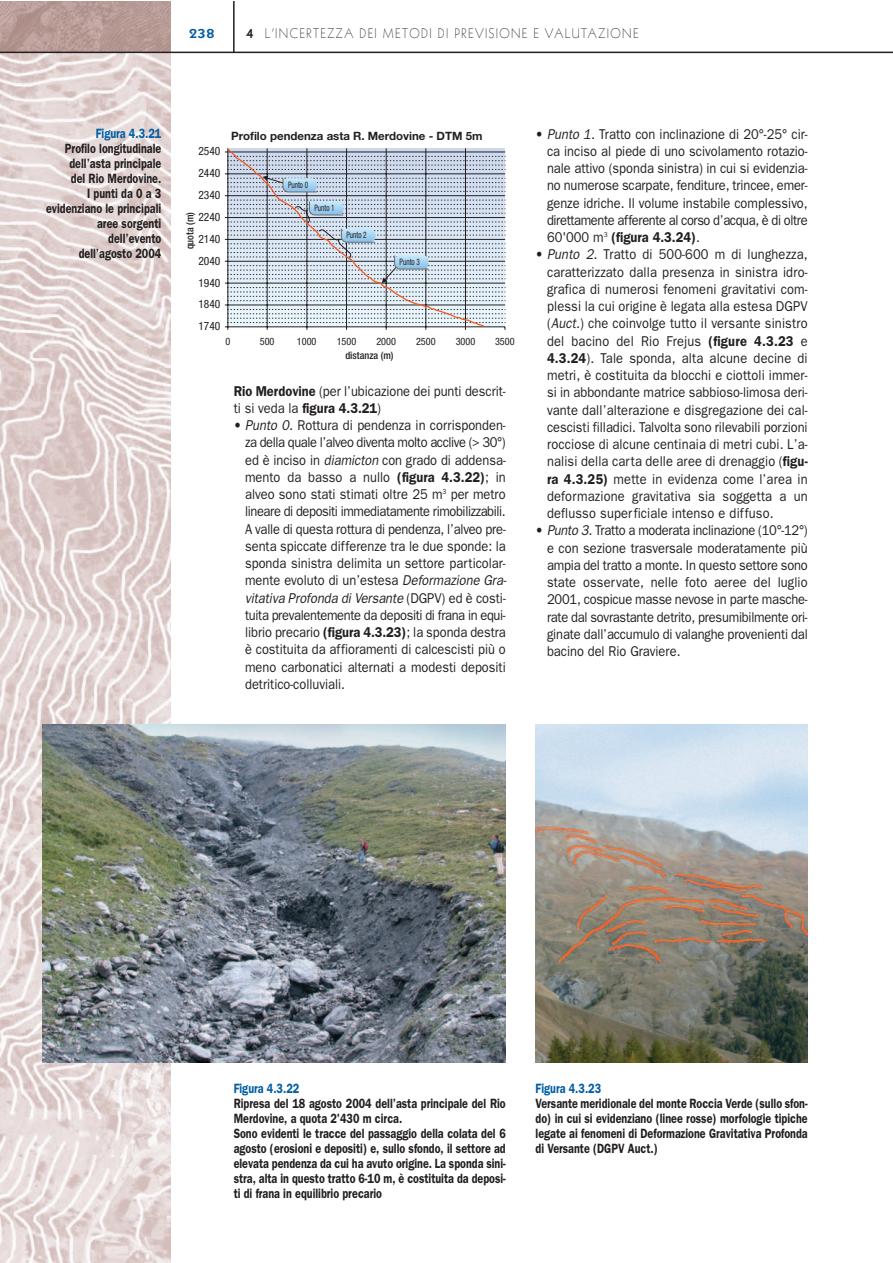
<style>
.page{position:relative;width:893px;height:1263px;background:#fff}
.page>*{position:absolute;margin:0;border:0;box-sizing:border-box;transform-origin:0 0}
.t1{font:800 15px "Kabel";color:#015da4;scale:1.2 1}
.t2{font:14.25px/17.2px "Franklin Gothic";color:#231f20;text-align:justify;scale:.9 1}
.t3{font:600 13.5px/15px "Franklin Gothic";color:#231f20;text-align:right;scale:.8 1}
.t4{font:300 13.5px "Kabel";letter-spacing:.11em;color:#231f20;scale:.92 1}
.t5{font:600 13.5px "Franklin Gothic";color:#015da4;scale:.8 1}
.t6{font:700 11.55px "Helvetica Neue";color:#231f20}
.t7{font:condensed 11.55px/21.9px "Helvetica Neue";color:#231f20;text-align:justify}
.t8{font:condensed 10.2px "Helvetica Neue";color:#231f20}
.t9{font:500 condensed 10.2px "Helvetica Neue";color:#231f20}
.t10{font:condensed 8.85px "Helvetica Neue";color:#231f20;scale:.8 1}
.s1{font-weight:800;font-size:15px}
.s2{font-weight:600}
.s3{font-style:italic}
</style>
<div class="page">
<img style="left:0;top:53px;width:170px;height:1210px">
<svg style="left:0;top:1px;width:170px;height:51px;background:#b69994"></svg>
<hr style="left:0;top:52px;width:893px;height:1px;background:#231f20">
<hr style="left:233px;top:1px;width:2px;height:51px;background:#231f20">
<svg style="left:224px;top:148px;width:282px;height:182px"></svg>
<svg style="left:486px;top:156px;width:19px;height:145px;background:#c3cedb"></svg>
<svg style="left:226px;top:148px;width:260px;height:180px;background:#bfc9d4"></svg>
<img style="left:42px;top:724px;width:464px;height:338px">
<img style="left:536px;top:724px;width:272px;height:338px">
<p class="t1" style="left:189px;top:27px;width:23px">238</p>
<p class="t4" style="left:246px;top:28px;width:428px"><span class="s1">4</span> L’INCERTEZZA DEI METODI DI PREVISIONE E VALUTAZIONE</p>
<p class="t5" style="left:96px;top:129px;width:84px">Figura 4.3.21</p>
<p class="t3" style="left:46px;top:142px;width:146px">Profilo longitudinale dell’asta principale<br>del Rio Merdovine.<br>I punti da 0 a 3 evidenziano le principali aree sorgenti dell’evento<br>dell’agosto 2004</p>
<p class="t7" style="left:198px;top:141px;width:24px">2540<br>2440<br>2340<br>2240<br>2140<br>2040<br>1940<br>1840<br>1740</p>
<p class="t9" style="left:186px;top:249px;width:39px;rotate:-90deg">quota (m)</p>
<p class="t6" style="left:231px;top:132px;width:253px">Profilo pendenza asta R. Merdovine - DTM 5m</p>
<p class="t10" style="left:288px;top:181px;width:27px">Punto 0</p>
<p class="t10" style="left:314px;top:204px;width:27px">Punto 1</p>
<p class="t10" style="left:346px;top:232px;width:27px">Punto 2</p>
<p class="t10" style="left:400px;top:258px;width:27px">Punto 3</p>
<p class="t8" style="left:226px;top:337px;width:6px">0</p>
<p class="t8" style="left:260px;top:337px;width:16px">500</p>
<p class="t8" style="left:297px;top:337px;width:21px">1000</p>
<p class="t8" style="left:337px;top:337px;width:21px">1500</p>
<p class="t8" style="left:376px;top:337px;width:21px">2000</p>
<p class="t8" style="left:416px;top:337px;width:21px">2500</p>
<p class="t8" style="left:456px;top:337px;width:21px">3000</p>
<p class="t8" style="left:495px;top:337px;width:21px">3500</p>
<p class="t9" style="left:345px;top:352px;width:50px">distanza (m)</p>
<p class="t2" style="left:234px;top:383px;width:304px"><span class="s2">Rio Merdovine</span> (per l’ubicazione dei punti descrit&shy;ti si veda la <span class="s2">figura 4.3.21</span>)</p>
<p class="t2" style="left:245px;top:418px;width:294px;text-align:left;text-indent:-11px"><span class="s2">•</span> <span class="s3">Punto 0.</span> Rottura di pendenza in corrisponden&shy;za della quale l’alveo diventa molto acclive (&gt; 30°) ed è inciso in <span class="s3">diamicton</span> con grado di addensa&shy;mento da basso a nullo <span class="s2">(figura 4.3.22)</span>; in alveo sono stati stimati oltre 25 m<sup>3</sup> per metro lineare di depositi immediatamente rimobilizzabili.<br>A valle di questa rottura di pendenza, l’alveo pre&shy;senta spiccate differenze tra le due sponde: la sponda sinistra delimita un settore particolar&shy;mente evoluto di un’estesa <span class="s3">Deformazione Gra&shy;vitativa Profonda di Versante</span> ( D G P V ) e d è c o s t i - tuita prevalentemente da depositi di frana in equi&shy;librio precario <span class="s2">(figura 4.3.23)</span>; la sponda destra è costituita da affioramenti di calcescisti più o meno carbonatici alternati a modesti depositi detritico-colluviali.</p>
<p class="t2" style="left:547px;top:126px;width:291px;text-indent:-11px"><span class="s2">•</span> <span class="s3">Punto 1.</span> Tratto con inclinazione di 20°-25° cir&shy;ca inciso al piede di uno scivolamento rotazio&shy;nale attivo (sponda sinistra) in cui si evidenzia&shy;no numerose scarpate, fenditure, trincee, emer&shy;genze idriche. Il volume instabile complessivo, direttamente afferente al corso d’acqua, è di oltre 60'000 m<sup>3</sup> <span class="s2">(figura 4.3.24)</span>.</p>
<p class="t2" style="left:547px;top:247px;width:291px;text-indent:-11px"><span class="s2">•</span> <span class="s3">Punto 2.</span> Tratto di 500-600 m di lunghezza, caratterizzato dalla presenza in sinistra idro&shy;grafica di numerosi fenomeni gravitativi com&shy;plessi la cui origine è legata alla estesa DGPV (<span class="s3">Auct.</span>) che coinvolge tutto il versante sinistro del bacino del Rio Frejus <span class="s2">(figure 4.3.23</span> e <span class="s2">4.3.24</span>). Tale sponda, alta alcune decine di metri, è costituita da blocchi e ciottoli immer&shy;si in abbondante matrice sabbioso-limosa deri&shy;vante dall’alterazione e disgregazione dei cal&shy;cescisti filladici. Talvolta sono rilevabili porzioni rocciose di alcune centinaia di metri cubi. L’a&shy;nalisi della carta delle aree di drenaggio (<span class="s2">figu&shy;ra 4.3.25)</span> mette in evidenza come l’area in deformazione gravitativa sia soggetta a un deflusso superficiale intenso e diffuso.</p>
<p class="t2" style="left:547px;top:523px;width:291px;text-indent:-11px"><span class="s2">•</span> <span class="s3">Punto 3.</span>Tratto a moderata inclinazione (10°-12°) e con sezione trasversale moderatamente più ampia del tratto a monte. In questo settore sono state osservate, nelle foto aeree del luglio 2001, cospicue masse nevose in parte masche&shy;rate dal sovrastante detrito, presumibilmente ori&shy;ginate dall’accumulo di valanghe provenienti dal bacino del Rio Graviere.</p>
<p class="t5" style="left:234px;top:1084px;width:84px">Figura 4.3.22</p>
<p class="t3" style="left:234px;top:1097px;width:342px;text-align:left">Ripresa del 18 agosto 2004 dell’asta principale del Rio Merdovine, a quota 2'430 m circa.<br>Sono evidenti le tracce del passaggio della colata del 6 agosto (erosioni e depositi) e, sullo sfondo, il settore ad elevata pendenza da cui ha avuto origine. La sponda sini&shy;stra, alta in questo tratto 6-10 m, è costituita da deposi&shy;ti di frana in equilibrio precario</p>
<p class="t5" style="left:536px;top:1084px;width:84px">Figura 4.3.23</p>
<p class="t3" style="left:536px;top:1097px;width:342px;text-align:justify">Versante meridionale del monte Roccia Verde (sullo sfon&shy;do) in cui si evidenziano (linee rosse) morfologie tipiche legate ai fenomeni di Deformazione Gravitativa Profonda di Versante (DGPV Auct.)</p>
</div>
